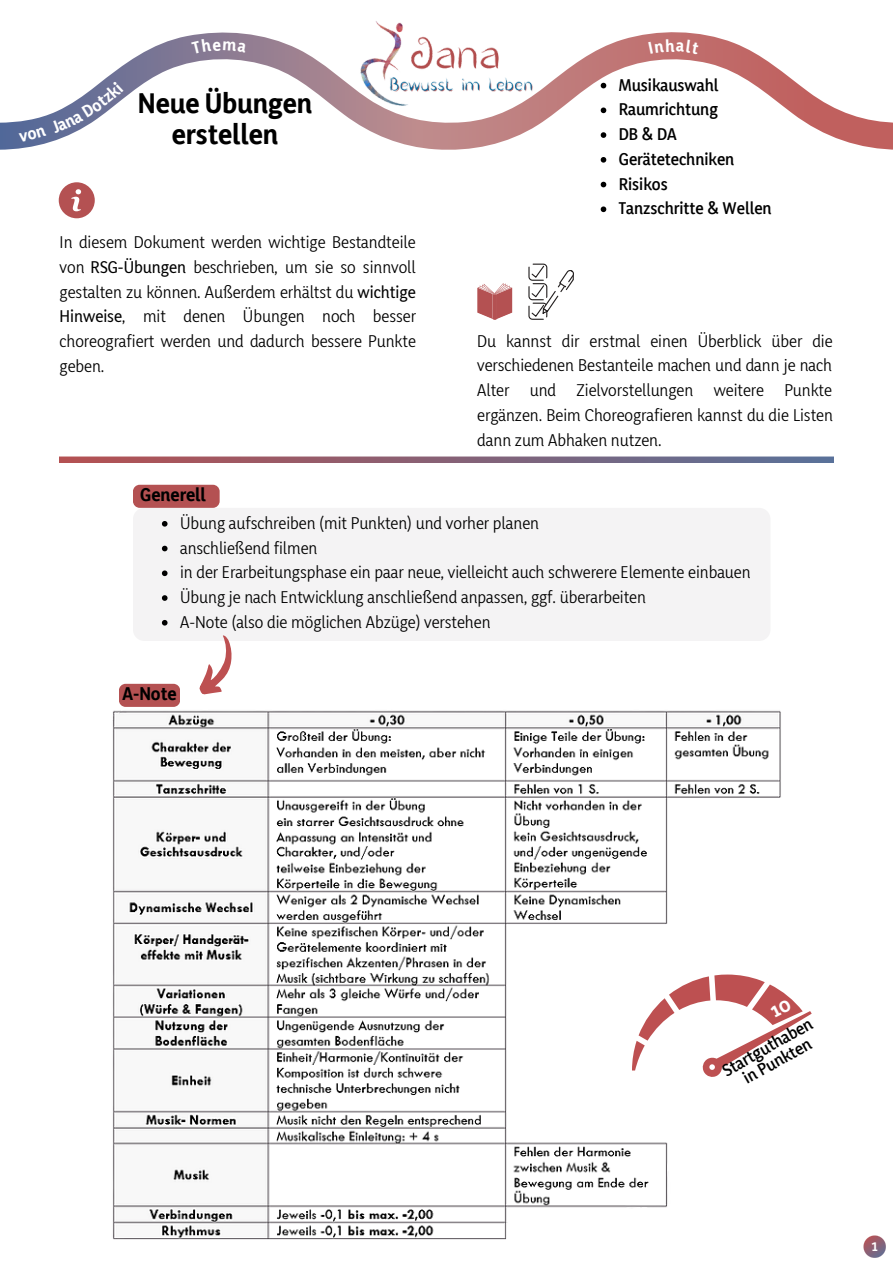
<style>
.page{position:relative;width:893px;height:1264px;background:#fff}
.page>*{position:absolute;margin:0;border:0;box-sizing:border-box;transform-origin:0 0}
.t1{font:30px/31.5px "Yaldevi Colombo Bold 1";color:#000;text-align:center}
.t2{font:19.5px "Yaldevi Colombo Bold 1";color:#000}
.t3{font:18px/24.8px "Yaldevi Colombo";color:#000;text-align:justify}
.t4{font:600 18px/24.8px "Yaldevi Colombo";color:#000}
.t5{font:600 16.5px "Yaldevi Colombo";color:#fff}
.s1{font-weight:500}
</style>
<div class="page">
<img style="left:375px;top:21px;width:28px;height:8px">
<svg style="left:0;top:29px;width:892px;height:121px"></svg>
<svg style="left:59px;top:182px;width:36px;height:36px"></svg>
<svg style="left:863px;top:1235px;width:22px;height:22px"></svg>
<svg style="left:60px;top:456px;width:773px;height:6px;background:#916e81"></svg>
<svg style="left:477px;top:283px;width:35px;height:37px"></svg>
<div style="left:133px;top:508px;width:637px;height:133px;background:#f4f3f4;border-radius:11px"></div>
<div style="left:133px;top:485px;width:87px;height:23px;background:#b45152;border-radius:7px"></div>
<div style="left:119px;top:683px;width:61px;height:23px;background:#b45152;border-radius:7px"></div>
<img style="left:112px;top:710px;width:669px;height:530px">
<svg style="left:162px;top:521px;width:5px;height:5px"></svg>
<svg style="left:162px;top:545px;width:5px;height:6px"></svg>
<svg style="left:162px;top:570px;width:5px;height:6px"></svg>
<svg style="left:162px;top:595px;width:5px;height:6px"></svg>
<svg style="left:162px;top:620px;width:5px;height:5px"></svg>
<svg style="left:199px;top:635px;width:33px;height:60px"></svg>
<svg style="left:600px;top:83px;width:6px;height:5px"></svg>
<svg style="left:600px;top:107px;width:6px;height:6px"></svg>
<svg style="left:600px;top:132px;width:6px;height:6px"></svg>
<svg style="left:600px;top:157px;width:6px;height:6px"></svg>
<svg style="left:600px;top:182px;width:6px;height:5px"></svg>
<svg style="left:600px;top:206px;width:6px;height:6px"></svg>
<svg style="left:528px;top:263px;width:46px;height:57px"></svg>
<svg style="left:19px;top:81px;width:105px;height:61px"></svg>
<svg style="left:191px;top:38px;width:55px;height:16px"></svg>
<svg style="left:648px;top:39px;width:51px;height:15px"></svg>
<svg style="left:632px;top:974px;width:179px;height:102px"></svg>
<h1 class="t1" style="left:138px;top:88px;width:176px">Neue Übungen erstellen</h1>
<p class="t4" style="left:619px;top:73px;width:154px">Musikauswahl<br>Raumrichtung<br>DB &amp; DA<br>Gerätetechniken<br>Risikos<br>Tanzschritte &amp; Wellen</p>
<p class="t3" style="left:60px;top:230px;width:358px">In diesem Dokument werden wichtige Bestandteile von <span class="s1">RSG-Übungen</span> beschrieben, um sie so sinnvoll gestalten zu können. Außerdem erhältst du <span class="s1">wichtige Hinweise</span>, mit denen Übungen noch besser choreografiert werden und dadurch bessere Punkte geben.</p>
<p class="t2" style="left:140px;top:482px;width:67px">Generell</p>
<p class="t3" style="left:477px;top:329px;width:357px">Du kannst dir erstmal einen Überblick über die verschiedenen Bestanteile machen und dann je nach Alter und Zielvorstellungen weitere Punkte ergänzen. Beim Choreografieren kannst du die Listen dann zum Abhaken nutzen.</p>
<p class="t3" style="left:180px;top:511px;width:572px;text-align:left">Übung aufschreiben (mit Punkten) und vorher planen<br>anschließend filmen<br>in der Erarbeitungsphase ein paar neue, vielleicht auch schwerere Elemente einbauen Übung je nach Entwicklung anschließend anpassen, ggf. überarbeiten<br>A-Note (also die möglichen Abzüge) verstehen</p>
<p class="t2" style="left:122px;top:681px;width:56px">A-Note</p>
<p class="t4" style="left:719px;top:1064px;width:102px;line-height:16.8px;text-align:center;rotate:-29deg">Startguthaben in Punkten</p>
<p class="t5" style="left:871px;top:1235px;width:8px">1</p>
</div>
